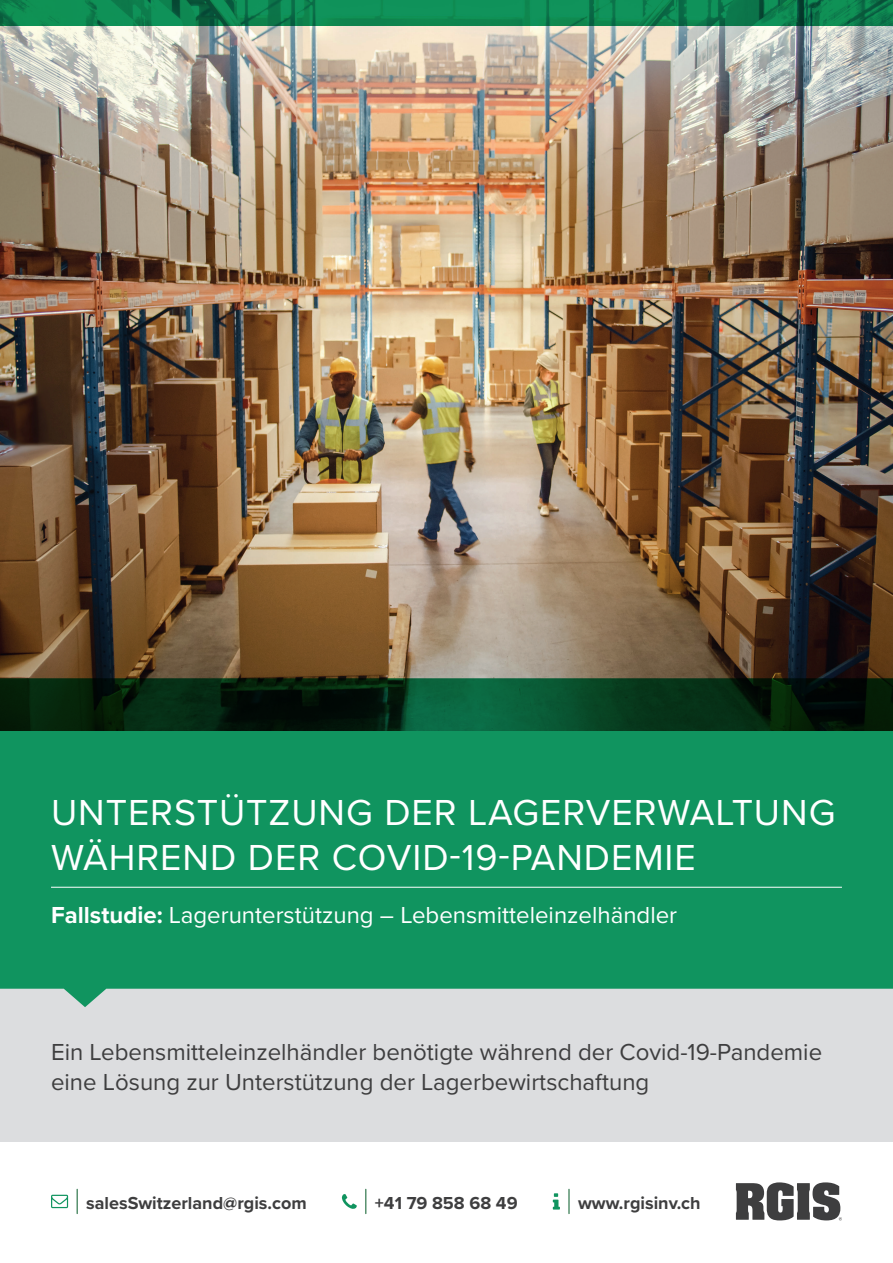
<style>
.page{position:relative;width:893px;height:1263px;background:#fff}
.page>*{position:absolute;margin:0;border:0;box-sizing:border-box;transform-origin:0 0}
.t1{font:37.5px/45px "Proxima Nova";letter-spacing:.025em;color:#fff}
.t2{font:24px/30px "Proxima Nova";color:#3e3e3f}
.t3{font:24px "Proxima Nova";color:#fff}
.t4{font:700 18px "Proxima Nova";color:#3e3e3f}
.s1{font-weight:700}
</style>
<div class="page">
<hr style="left:568px;top:1189px;width:2px;height:24px;background:#216d3f">
<svg style="left:553px;top:1193px;width:7px;height:16px"></svg>
<svg style="left:77px;top:1189px;width:1px;height:24px"></svg>
<svg style="left:51px;top:1195px;width:17px;height:13px"></svg>
<svg style="left:736px;top:1182px;width:106px;height:38px"></svg>
<svg style="left:365px;top:1189px;width:1px;height:24px"></svg>
<svg style="left:342px;top:1194px;width:15px;height:15px"></svg>
<div style="left:0;top:989px;width:893px;height:153px;background:#dcdddf"></div>
<svg style="left:0;top:731px;width:893px;height:276px;background:#1d9867"></svg>
<hr style="left:51px;top:887px;width:791px;height:1px;background:#fff">
<img style="left:0;top:26px;width:893px;height:705px">
<svg style="left:0;top:0;width:893px;height:26px;background:#0d8451"></svg>
<h1 class="t1" style="left:51px;top:788px;width:786px">UNTERSTÜTZUNG DER LAGERVERWALTUNG<br>WÄHREND DER COVID-19-PANDEMIE</h1>
<p class="t3" style="left:51px;top:897px;width:628px"><span class="s1">Fallstudie:</span> Lagerunterstützung – Lebensmitteleinzelhändler</p>
<p class="t2" style="left:51px;top:1036px;width:773px">Ein Lebensmitteleinzelhändler benötigte während der Covid-19-Pandemie eine Lösung zur Unterstützung der Lagerbewirtschaftung</p>
<p class="t4" style="left:86px;top:1189px;width:222px">salesSwitzerland@rgis.com</p>
<p class="t4" style="left:375px;top:1189px;width:144px">+41 79 858 68 49</p>
<p class="t4" style="left:578px;top:1189px;width:124px">www.rgisinv.ch</p>
</div>
